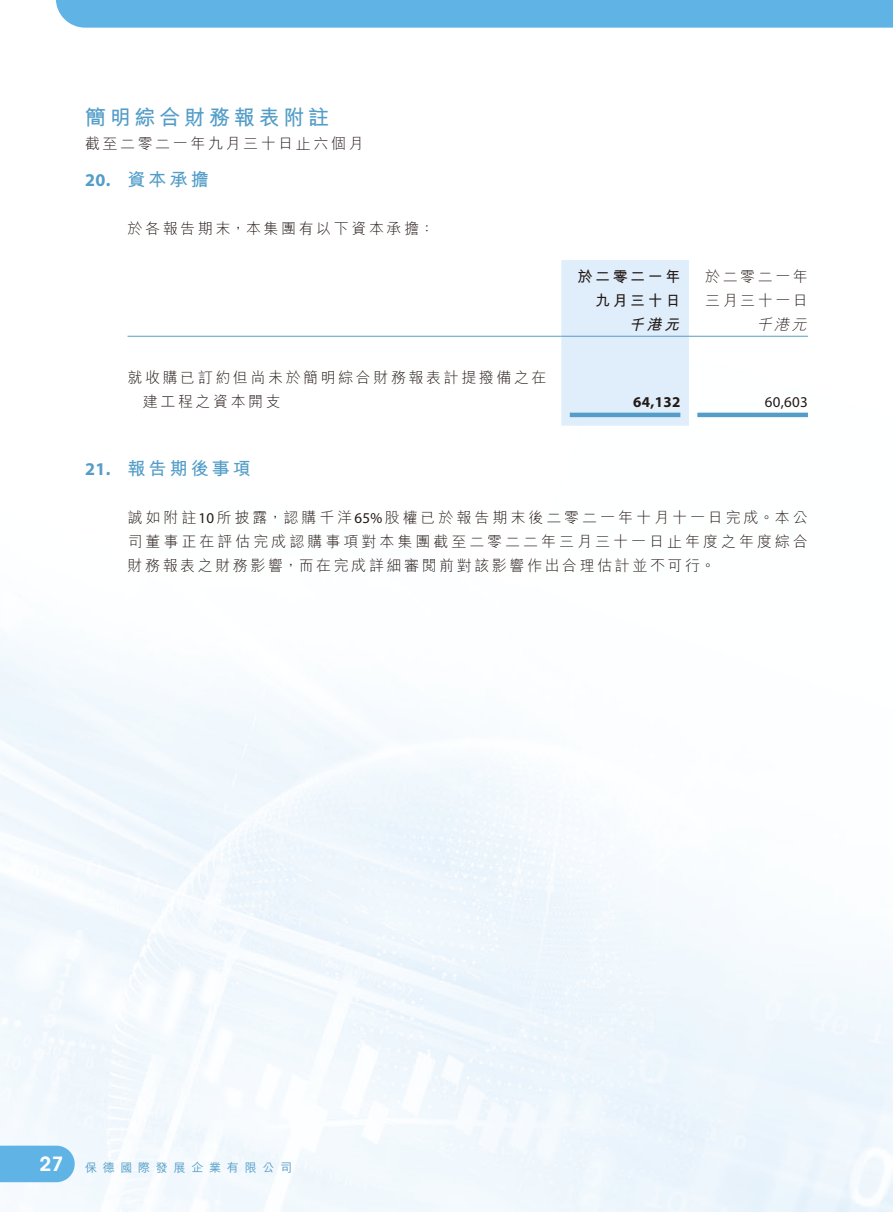
<style>
.page{position:relative;width:893px;height:1212px;background:#fff}
.page>*{position:absolute;margin:0;border:0;box-sizing:border-box;transform-origin:0 0}
.t1{font:700 21px "M Hei HK";letter-spacing:.18em;color:#539dc8}
.t2{font:600 19.5px "ITC Avant Garde Std";color:#fff}
.t3{font:700 18px "M Hei HK";letter-spacing:.17em;color:#539dc8}
.t4{font:700 18px "Myriad Pro";color:#539dc8}
.t5{font:300 15px/24px "M Hei HK";letter-spacing:.17em;color:#231916}
.t6{font:700 15px/24px "M Hei HK";letter-spacing:.17em;color:#231916;text-align:right}
.t7{font:15px "Myriad Pro";color:#231916}
.t8{font:700 15px "Myriad Pro";color:#231916}
.t9{font:italic 300 15px "M Hei HK";color:#231916}
.t10{font:italic 700 15px "M Hei HK";color:#231916}
.t11{font:500 12px "M Hei HK";letter-spacing:.48em;color:#539dc8}
.s1{font-family:"Myriad Pro";font-weight:400}
</style>
<div class="page">
<svg style="left:0;top:1145px;width:75px;height:37px;background:#6ab8e6"></svg>
<div style="left:56px;top:0;width:837px;height:28px;background:#60b4e5"></div>
<div style="left:561px;top:260px;width:128px;height:166px;background:#dfeefa"></div>
<hr style="left:128px;top:336px;width:433px;height:1px;background:#539dc8">
<hr style="left:561px;top:336px;width:128px;height:1px;background:#539dc8">
<hr style="left:689px;top:336px;width:119px;height:1px;background:#539dc8">
<hr style="left:570px;top:413px;width:110px;height:4px;background:#539dc8">
<hr style="left:697px;top:413px;width:111px;height:4px;background:#539dc8">
<h1 class="t1" style="left:85px;top:102px;width:246px">簡明綜合財務報表附註</h1>
<p class="t5" style="left:85px;top:131px;width:280px">截至二零二一年九月三十日止六個月</p>
<p class="t4" style="left:85px;top:168px;width:27px">20.</p>
<p class="t3" style="left:128px;top:166px;width:83px">資本承擔</p>
<p class="t5" style="left:128px;top:216px;width:308px">於各報告期末，本集團有以下資本承擔：</p>
<p class="t5" style="left:128px;top:365px;width:420px">就收購已訂約但尚未於簡明綜合財務報表計提撥備之在</p>
<p class="t5" style="left:143px;top:389px;width:139px">建工程之資本開支</p>
<p class="t6" style="left:578px;top:263px;width:104px">於二零二一年九月三十日</p>
<p class="t5" style="left:705px;top:264px;width:104px">於二零二一年三月三十一日</p>
<p class="t9" style="left:756px;top:317px;width:55px">千港元</p>
<p class="t10" style="left:629px;top:314px;width:56px">千港元</p>
<p class="t8" style="left:633px;top:392px;width:49px">64,132</p>
<p class="t7" style="left:765px;top:392px;width:45px">60,603</p>
<p class="t4" style="left:85px;top:457px;width:27px">21.</p>
<p class="t3" style="left:128px;top:455px;width:125px">報告期後事項</p>
<p class="t5" style="left:128px;top:505px;width:682px;text-align:justify">誠如附註<span class="s1">10</span>所披露，認購千洋<span class="s1">65%</span>股權已於報告期末後二零二一年十月十一日完成。本公司董事正在評估完成認購事項對本集團截至二零二二年三月三十一日止年度之年度綜合財務報表之財務影響，而在完成詳細審閱前對該影響作出合理估計並不可行。</p>
<h2 class="t2" style="left:39px;top:1151px;width:26px">27</h2>
<p class="t11" style="left:85px;top:1159px;width:209px">保德國際發展企業有限公司</p>
</div>
